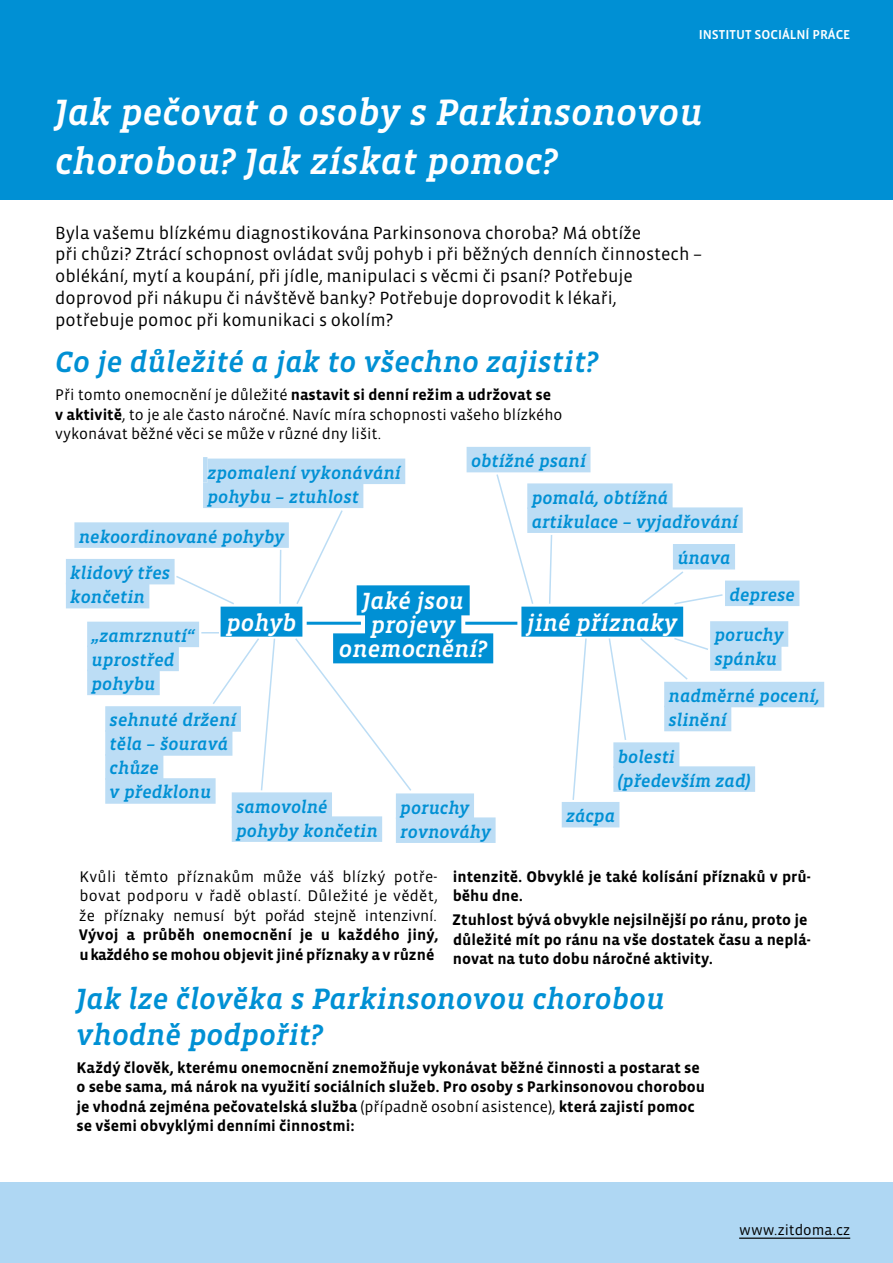
<style>
.page{position:relative;width:893px;height:1263px;background:#fff}
.page>*{position:absolute;margin:0;border:0;box-sizing:border-box;transform-origin:0 0}
.t1{font:italic 500 37.5px/49.5px "Vista Slab OTCE";color:#fff}
.t2{font:italic 500 30px/36px "Vista Slab OTCE";color:#0090d4}
.t3{font:italic 500 24px/24px "Vista Slab OTCE";color:#fff;text-align:center}
.t4{font:italic 500 18px/24px "Vista Slab OTCE";color:#0090d4}
.t5{font:18px/21.8px "Vista Sans OTCE";color:#000}
.t6{font:700 15.75px/19.5px "Vista Sans OTCE";color:#000}
.t7{font:15.75px/19.5px "Vista Sans OTCE";color:#000}
.t8{font:15px "Vista Sans OTCE";color:#000}
.t9{font:500 13.2px "Vista Sans OTCE";color:#fff}
.s1{font-weight:700}
.s2{font-weight:400}
</style>
<div class="page">
<div style="left:0;top:1182px;width:893px;height:81px;background:#afd7f3"></div>
<div style="left:0;top:0;width:893px;height:200px;background:#0090d4"></div>
<div style="left:357px;top:585px;width:113px;height:30px;background:#0090d4"></div>
<div style="left:365px;top:609px;width:96px;height:30px;background:#0090d4"></div>
<div style="left:333px;top:633px;width:160px;height:30px;background:#0090d4"></div>
<div style="left:221px;top:607px;width:81px;height:30px;background:#0090d4"></div>
<div style="left:521px;top:607px;width:162px;height:30px;background:#0090d4"></div>
<hr style="left:307px;top:622px;width:54px;height:3px;background:#0090d4">
<hr style="left:465px;top:622px;width:52px;height:3px;background:#0090d4">
<hr style="left:203px;top:457px;width:4px;height:26px;background:#bcddf5">
<div style="left:207px;top:459px;width:198px;height:25px;background:#bcddf5"></div>
<div style="left:203px;top:483px;width:160px;height:25px;background:#bcddf5"></div>
<div style="left:105px;top:706px;width:136px;height:26px;background:#bcddf5"></div>
<div style="left:105px;top:730px;width:127px;height:26px;background:#bcddf5"></div>
<div style="left:105px;top:754px;width:58px;height:26px;background:#bcddf5"></div>
<div style="left:105px;top:778px;width:111px;height:26px;background:#bcddf5"></div>
<div style="left:87px;top:622px;width:112px;height:25px;background:#bcddf5"></div>
<div style="left:87px;top:646px;width:92px;height:25px;background:#bcddf5"></div>
<div style="left:87px;top:670px;width:73px;height:25px;background:#bcddf5"></div>
<div style="left:74px;top:522px;width:215px;height:26px;background:#bcddf5"></div>
<div style="left:66px;top:559px;width:109px;height:25px;background:#bcddf5"></div>
<div style="left:66px;top:583px;width:83px;height:25px;background:#bcddf5"></div>
<div style="left:232px;top:792px;width:100px;height:26px;background:#bcddf5"></div>
<div style="left:232px;top:816px;width:150px;height:26px;background:#bcddf5"></div>
<div style="left:396px;top:793px;width:78px;height:26px;background:#bcddf5"></div>
<div style="left:396px;top:817px;width:100px;height:26px;background:#bcddf5"></div>
<div style="left:527px;top:483px;width:146px;height:26px;background:#bcddf5"></div>
<div style="left:527px;top:507px;width:216px;height:26px;background:#bcddf5"></div>
<div style="left:467px;top:447px;width:123px;height:25px;background:#bcddf5"></div>
<div style="left:673px;top:544px;width:62px;height:25px;background:#bcddf5"></div>
<div style="left:613px;top:742px;width:66px;height:26px;background:#bcddf5"></div>
<div style="left:613px;top:766px;width:142px;height:26px;background:#bcddf5"></div>
<div style="left:725px;top:581px;width:74px;height:25px;background:#bcddf5"></div>
<div style="left:710px;top:621px;width:78px;height:26px;background:#bcddf5"></div>
<div style="left:710px;top:645px;width:71px;height:26px;background:#bcddf5"></div>
<div style="left:562px;top:802px;width:57px;height:25px;background:#bcddf5"></div>
<div style="left:664px;top:682px;width:160px;height:25px;background:#bcddf5"></div>
<div style="left:664px;top:706px;width:67px;height:25px;background:#bcddf5"></div>
<svg style="left:296px;top:510px;width:47px;height:94px"></svg>
<svg style="left:279px;top:549px;width:3px;height:55px"></svg>
<svg style="left:174px;top:574px;width:60px;height:31px"></svg>
<svg style="left:201px;top:632px;width:75px;height:160px"></svg>
<svg style="left:295px;top:637px;width:118px;height:154px"></svg>
<svg style="left:549px;top:535px;width:4px;height:69px"></svg>
<svg style="left:496px;top:474px;width:38px;height:130px"></svg>
<svg style="left:641px;top:571px;width:82px;height:34px"></svg>
<svg style="left:638px;top:636px;width:70px;height:44px"></svg>
<svg style="left:608px;top:638px;width:19px;height:102px"></svg>
<svg style="left:572px;top:638px;width:15px;height:162px"></svg>
<hr style="left:739px;top:1237px;width:111px;height:2px;background:#000">
<p class="t9" style="left:699px;top:27px;width:153px">INSTITUT SOCIÁLNÍ PRÁCE</p>
<h1 class="t1" style="left:55px;top:87px;width:649px">Jak pečovat o osoby s Parkinsonovou chorobou? Jak získat pomoc?</h1>
<p class="t5" style="left:55px;top:221px;width:648px">Byla vašemu blízkému diagnostikována Parkinsonova choroba? Má obtíže<br>při chůzi? Ztrácí schopnost ovládat svůj pohyb i při běžných denních činnostech – oblékání, mytí a koupání, při jídle, manipulaci s věcmi či psaní? Potřebuje doprovod při nákupu či návštěvě banky? Potřebuje doprovodit k lékaři,<br>potřebuje pomoc při komunikaci s okolím?</p>
<h2 class="t2" style="left:55px;top:344px;width:545px">Co je důležité a jak to všechno zajistit?</h2>
<p class="t7" style="left:55px;top:385px;width:509px">Při tomto onemocnění je důležité <span class="s1">nastavit si denní režim a udržovat se v aktivitě</span>, to je ale často náročné. Navíc míra schopnosti vašeho blízkého vykonávat běžné věci se může v různé dny lišit.</p>
<p class="t4" style="left:471px;top:449px;width:117px">obtížné psaní</p>
<p class="t4" style="left:207px;top:461px;width:195px">zpomalení vykonávání pohybu – ztuhlost</p>
<p class="t4" style="left:532px;top:485px;width:208px">pomalá, obtížná artikulace – vyjadřování</p>
<p class="t4" style="left:70px;top:518px;width:216px;line-height:36.6px;text-indent:9px">nekoordinované pohyby klidový třes</p>
<p class="t4" style="left:70px;top:585px;width:76px">končetin</p>
<p class="t4" style="left:677px;top:546px;width:55px">únava</p>
<p class="t4" style="left:729px;top:583px;width:67px">deprese</p>
<p class="t4" style="left:714px;top:623px;width:71px">poruchy spánku</p>
<h3 class="t3" style="left:339px;top:589px;width:150px">Jaké jsou projevy onemocnění?</h3>
<h3 class="t3" style="left:226px;top:610px;width:72px">pohyb</h3>
<h3 class="t3" style="left:527px;top:610px;width:151px">jiné příznaky</h3>
<p class="t4" style="left:92px;top:624px;width:105px">„zamrznutí“ uprostřed pohybu</p>
<p class="t4" style="left:669px;top:684px;width:153px">nadměrné pocení, slinění</p>
<p class="t4" style="left:110px;top:708px;width:128px">sehnuté držení těla – šouravá chůze<br>v předklonu</p>
<p class="t4" style="left:618px;top:744px;width:134px">bolesti (především zad)</p>
<p class="t4" style="left:236px;top:794px;width:143px">samovolné pohyby končetin</p>
<p class="t4" style="left:400px;top:795px;width:92px">poruchy rovnováhy</p>
<p class="t4" style="left:566px;top:804px;width:50px">zácpa</p>
<p class="t7" style="left:79px;top:867px;width:360px;text-align:justify">Kvůli těmto příznakům může váš blízký potře&shy;bovat podporu v řadě oblastí. Důležité je vědět, že příznaky nemusí být pořád stejně intenzivní.</p>
<p class="t6" style="left:79px;top:925px;width:361px">Vývoj a průběh onemocnění je u každého jiný, u každého se mohou objevit jiné příznaky a v různé</p>
<p class="t6" style="left:453px;top:867px;width:359px">intenzitě. Obvyklé je také kolísání příznaků v prů&shy;běhu dne.</p>
<p class="t6" style="left:452px;top:910px;width:360px">Ztuhlost bývá obvykle nejsilnější po ránu, proto je důležité mít po ránu na vše dostatek času a neplá&shy;novat na tuto dobu náročné aktivity.</p>
<h2 class="t2" style="left:77px;top:980px;width:590px">Jak lze člověka s Parkinsonovou chorobou vhodně podpořit?</h2>
<p class="t6" style="left:77px;top:1058px;width:630px">Každý člověk, kterému onemocnění znemožňuje vykonávat běžné činnosti a postarat se o sebe sama, má nárok na využití sociálních služeb. Pro osoby s Parkinsonovou chorobou je vhodná zejména pečovatelská služba <span class="s2">(případně osobní asistence),</span> která zajistí pomoc se všemi obvyklými denními činnostmi:</p>
<p class="t8" style="left:739px;top:1221px;width:113px">www.zitdoma.cz</p>
</div>
